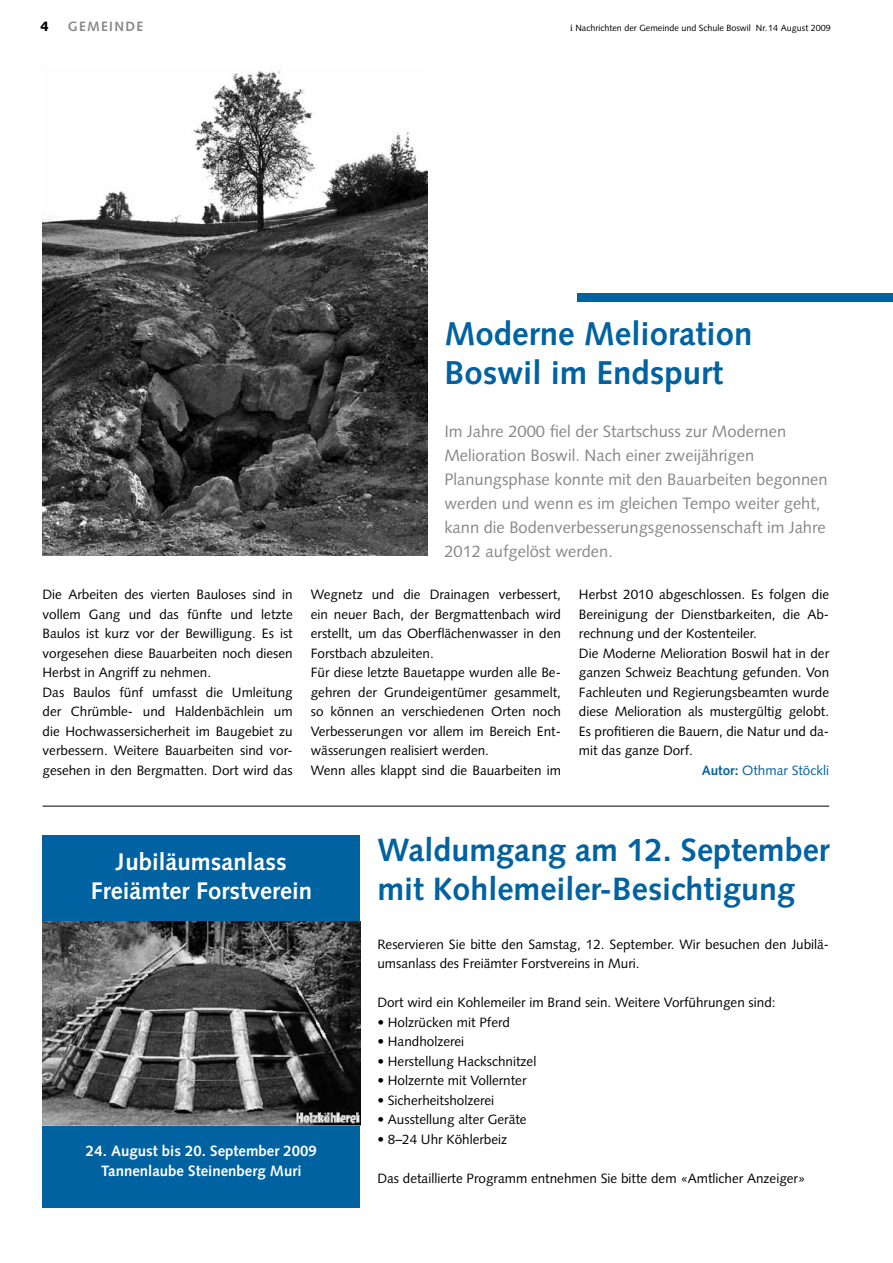
<style>
.page{position:relative;width:893px;height:1263px;background:#fff}
.page>*{position:absolute;margin:0;border:0;box-sizing:border-box;transform-origin:0 0}
.t1{font:700 33px/39px "Syntax";color:#0062a1}
.t2{font:700 32.25px/39px "Syntax";color:#0062a1}
.t3{font:700 24px/28.8px "Syntax";color:#fff;text-align:center}
.t4{font:16.5px/24px "Syntax";color:#87888a}
.t5{font:700 15px/19.5px "Syntax";color:#fff;text-align:center}
.t6{font:13.5px/19.5px "Syntax";color:#000}
.t7{font:13.5px "Syntax";color:#0062a1}
.t8{font:700 13.5px "Syntax";letter-spacing:.1em;color:#87888a}
.t9{font:900 13.5px "Syntax";color:#000}
.t10{font:9px "Syntax";color:#000}
.s1{font-family:"Utopia"}
.s2{font-weight:700}
</style>
<div class="page">
<div style="left:43px;top:835px;width:317px;height:373px;background:#0062a1"></div>
<hr style="left:43px;top:806px;width:786px;height:1px;background:#000">
<img style="left:43px;top:71px;width:384px;height:485px">
<div style="left:578px;top:293px;width:315px;height:9px;background:#0062a1"></div>
<img style="left:43px;top:921px;width:317px;height:204px">
<p class="t9" style="left:40px;top:18px;width:10px">4</p>
<p class="t8" style="left:68px;top:19px;width:77px">GEMEINDE</p>
<p class="t10" style="left:570px;top:23px;width:262px"><span class="s1">i</span> Nachrichten der Gemeinde und Schule Boswil Nr.14 August 2009</p>
<h1 class="t1" style="left:444px;top:314px;width:310px">Moderne Melioration<br>Boswil im Endspurt</h1>
<p class="t4" style="left:444px;top:419px;width:385px">Im Jahre 2000 fiel der Startschuss zur Modernen Melioration Boswil. Nach einer zweijährigen Planungsphase konnte mit den Bauarbeiten begonnen werden und wenn es im gleichen Tempo weiter geht, kann die Bodenverbesserungsgenossenschaft im Jahre 2012 aufgelöst werden.</p>
<p class="t6" style="left:43px;top:585px;width:252px">Die Arbeiten des vierten Bauloses sind in vollem Gang und das fünfte und letzte Baulos ist kurz vor der Bewilligung. Es ist vorgesehen diese Bauarbeiten noch diesen Herbst in Angriff zu nehmen.<br>Das Baulos fünf umfasst die Umleitung der Chrümble- und Haldenbächlein um die Hochwassersicherheit im Baugebiet zu verbessern. Weitere Bauarbeiten sind vor&shy;gesehen in den Bergmatten. Dort wird das</p>
<p class="t6" style="left:311px;top:585px;width:252px">Wegnetz und die Drainagen verbessert, ein neuer Bach, der Bergmattenbach wird erstellt, um das Oberflächenwasser in den Forstbach abzuleiten.<br>Für diese letzte Bauetappe wurden alle Be&shy;gehren der Grundeigentümer gesammelt, so können an verschiedenen Orten noch Verbesserungen vor allem im Bereich Ent&shy;wässerungen realisiert werden.<br>Wenn alles klappt sind die Bauarbeiten im</p>
<p class="t6" style="left:579px;top:585px;width:252px">Herbst 2010 abgeschlossen. Es folgen die</p>
<p class="t6" style="left:579px;top:604px;width:252px">Bereinigung der Dienstbarkeiten, die Ab-</p>
<p class="t6" style="left:579px;top:624px;width:180px">rechnung und der Kostenteiler.</p>
<p class="t6" style="left:579px;top:643px;width:252px">Die Moderne Melioration Boswil hat in der</p>
<p class="t6" style="left:579px;top:663px;width:252px">ganzen Schweiz Beachtung gefunden. Von</p>
<p class="t6" style="left:579px;top:682px;width:252px">Fachleuten und Regierungsbeamten wurde</p>
<p class="t6" style="left:579px;top:702px;width:252px">diese Melioration als mustergültig gelobt.</p>
<p class="t6" style="left:579px;top:721px;width:252px">Es profitieren die Bauern, die Natur und da-</p>
<p class="t6" style="left:579px;top:741px;width:116px">mit das ganze Dorf.</p>
<p class="t7" style="left:702px;top:762px;width:129px"><span class="s2">Autor:</span> Othmar Stöckli</p>
<h3 class="t3" style="left:91px;top:847px;width:223px">Jubiläumsanlass<br>Freiämter Forstverein</h3>
<p class="t5" style="left:86px;top:1141px;width:232px">24. August bis 20. September 2009<br>Tannenlaube Steinenberg Muri</p>
<h2 class="t2" style="left:377px;top:830px;width:454px">Waldumgang am 12. September mit Kohlemeiler-Besichtigung</h2>
<p class="t6" style="left:377px;top:934px;width:453px">Reservieren Sie bitte den Samstag, 12. September. Wir besuchen den Jubilä&shy;umsanlass des Freiämter Forstvereins in Muri.</p>
<p class="t6" style="left:377px;top:993px;width:400px">Dort wird ein Kohlemeiler im Brand sein. Weitere Vorführungen sind:</p>
<p class="t6" style="left:377px;top:1012px;width:134px">• Holzrücken mit Pferd</p>
<p class="t6" style="left:377px;top:1032px;width:88px">• Handholzerei</p>
<p class="t6" style="left:377px;top:1051px;width:160px">• Herstellung Hackschnitzel</p>
<p class="t6" style="left:377px;top:1071px;width:151px">• Holzernte mit Vollernter</p>
<p class="t6" style="left:377px;top:1090px;width:118px">• Sicherheitsholzerei</p>
<p class="t6" style="left:377px;top:1110px;width:151px">• Ausstellung alter Geräte</p>
<p class="t6" style="left:377px;top:1129px;width:131px">• 8–24 Uhr Köhlerbeiz</p>
<p class="t6" style="left:377px;top:1168px;width:430px">Das detaillierte Programm entnehmen Sie bitte dem «Amtlicher Anzeiger»</p>
</div>
